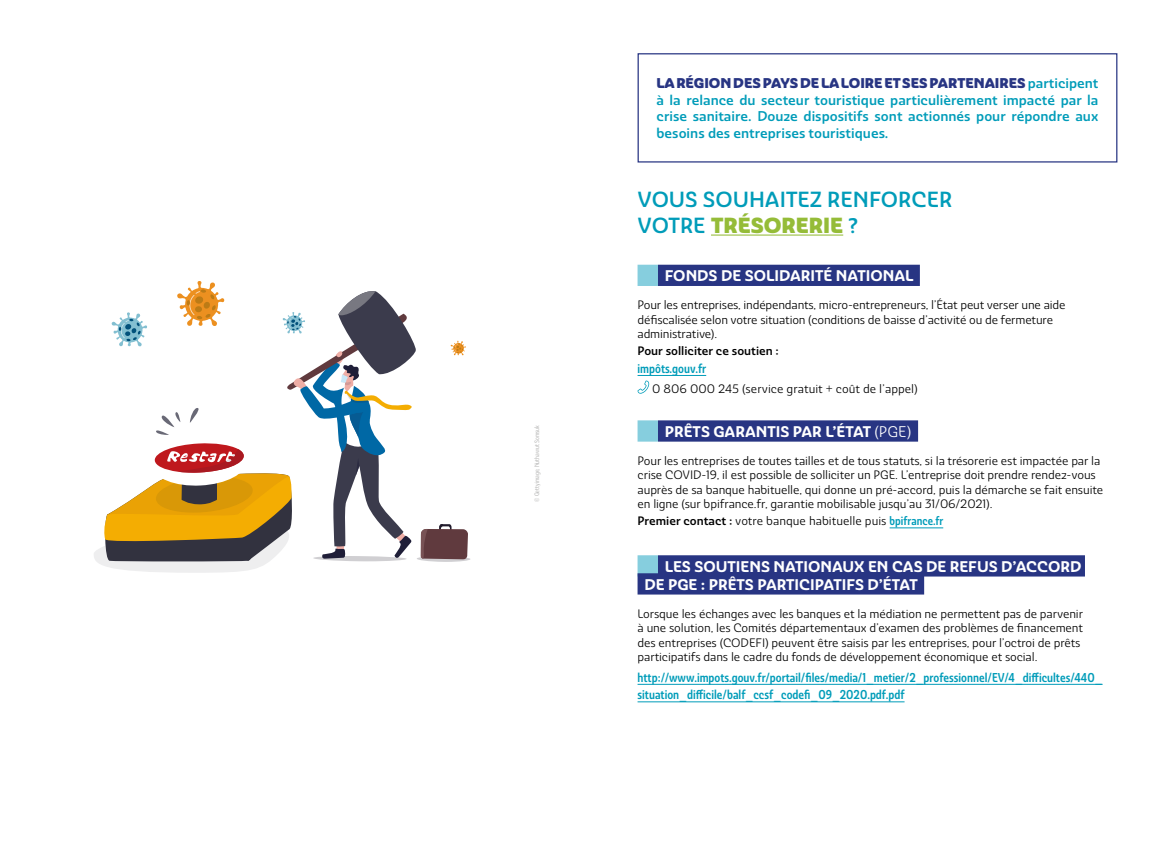
<style>
.page{position:relative;width:1170px;height:851px;background:#fff}
.page>*{position:absolute;margin:0;border:0;box-sizing:border-box;transform-origin:0 0}
.t1{font:500 21.25px/25.5px "Ashemore Norm";color:#009cb9}
.t2{font:700 15px/18px "Ashemore Norm";color:#fff}
.t3{font:500 13.75px/16.5px "Ashemore Norm";color:#009cb9;text-align:justify}
.t4{font:500 12.5px/17.5px "Ashemore Cond";color:#009cb9}
.t5{font:11.88px/14.2px "Ashemore Norm";letter-spacing:-.01em;color:#000}
.t6{font:500 11.88px "Ashemore Norm";color:#000}
.t7{font:6.25px "Ashemore Cond";color:#a8a8a7}
.s1{font-weight:900;color:#283583}
.s2{font-weight:900;color:#95bc38}
.s3{font-weight:400}
.s4{font-weight:500}
.s5{font-family:"Ashemore Cond";font-weight:500;color:#009cb9}
</style>
<div class="page">
<hr style="left:711px;top:234px;width:132px;height:1px;background:#95bc38">
<div style="left:637px;top:265px;width:21px;height:21px;background:#86cede"></div>
<div style="left:658px;top:265px;width:261px;height:21px;background:#283583"></div>
<hr style="left:637px;top:375px;width:69px;height:1px;background:#009cb9">
<div style="left:637px;top:420px;width:21px;height:21px;background:#86cede"></div>
<div style="left:658px;top:420px;width:260px;height:21px;background:#283583"></div>
<hr style="left:889px;top:527px;width:54px;height:1px;background:#009cb9">
<div style="left:637px;top:555px;width:21px;height:21px;background:#86cede"></div>
<div style="left:658px;top:555px;width:426px;height:21px;background:#283583"></div>
<div style="left:637px;top:573px;width:287px;height:21px;background:#283583"></div>
<hr style="left:637px;top:684px;width:465px;height:1px;background:#009cb9">
<hr style="left:637px;top:701px;width:267px;height:1px;background:#009cb9">
<svg style="left:637px;top:380px;width:12px;height:13px"></svg>
<div style="left:637px;top:53px;width:480px;height:109px;border:1px solid #283583"></div>
<svg style="left:94px;top:281px;width:376px;height:291px"></svg>
<p class="t7" style="left:533px;top:502px;width:78px;rotate:-90deg">© Gettyimage, Nuthawut Somsuk</p>
<p class="t3" style="left:656px;top:75px;width:443px"><span class="s1">LA RÉGION DES PAYS DE LA LOIRE ET SES PARTENAIRES</span> participent à la relance du secteur touristique particulièrement impacté par la crise sanitaire. Douze dispositifs sont actionnés pour répondre aux besoins des entreprises touristiques.</p>
<h1 class="t1" style="left:637px;top:187px;width:316px">VOUS SOUHAITEZ RENFORCER<br>VOTRE <span class="s2">TRÉSORERIE</span> ?</h1>
<p class="t2" style="left:664px;top:266px;width:250px">FONDS DE SOLIDARITÉ NATIONAL</p>
<p class="t5" style="left:637px;top:298px;width:429px">Pour les entreprises, indépendants, micro-entrepreneurs, l’État peut verser une aide défiscalisée selon votre situation (conditions de baisse d’activité ou de fermeture administrative).</p>
<p class="t6" style="left:637px;top:344px;width:143px">Pour solliciter ce soutien :</p>
<p class="t4" style="left:637px;top:359px;width:70px">impôts.gouv.fr</p>
<p class="t5" style="left:652px;top:381px;width:267px">0 806 000 245 (service gratuit + coût de l’appel)</p>
<p class="t2" style="left:664px;top:422px;width:248px">PRÊTS GARANTIS PAR L’ÉTAT <span class="s3">(PGE)</span></p>
<p class="t5" style="left:637px;top:453px;width:467px">Pour les entreprises de toutes tailles et de tous statuts, si la trésorerie est impactée par la crise COVID-19, il est possible de solliciter un PGE. L’entreprise doit prendre rendez-vous auprès de sa banque habituelle, qui donne un pré-accord, puis la démarche se fait ensuite en ligne (sur bpifrance.fr, garantie mobilisable jusqu’au 31/06/2021).</p>
<p class="t5" style="left:637px;top:514px;width:307px"><span class="s4">Premier contact :</span> votre banque habituelle puis <span class="s5">bpifrance.fr</span></p>
<p class="t2" style="left:644px;top:557px;width:438px;text-indent:20px">LES SOUTIENS NATIONAUX EN CAS DE REFUS D’ACCORD<br>DE PGE : PRÊTS PARTICIPATIFS D’ÉTAT</p>
<p class="t5" style="left:637px;top:606px;width:447px">Lorsque les échanges avec les banques et la médiation ne permettent pas de parvenir à une solution, les Comités départementaux d’examen des problèmes de financement des entreprises (CODEFI) peuvent être saisis par les entreprises, pour l’octroi de prêts participatifs dans le cadre du fonds de développement économique et social.</p>
<p class="t4" style="left:637px;top:668px;width:466px">http://www.impots.gouv.fr/portail/files/media/1_metier/2_professionnel/EV/4_difficultes/440_ situation_difficile/balf_ccsf_codefi_09_2020.pdf.pdf</p>
</div>
